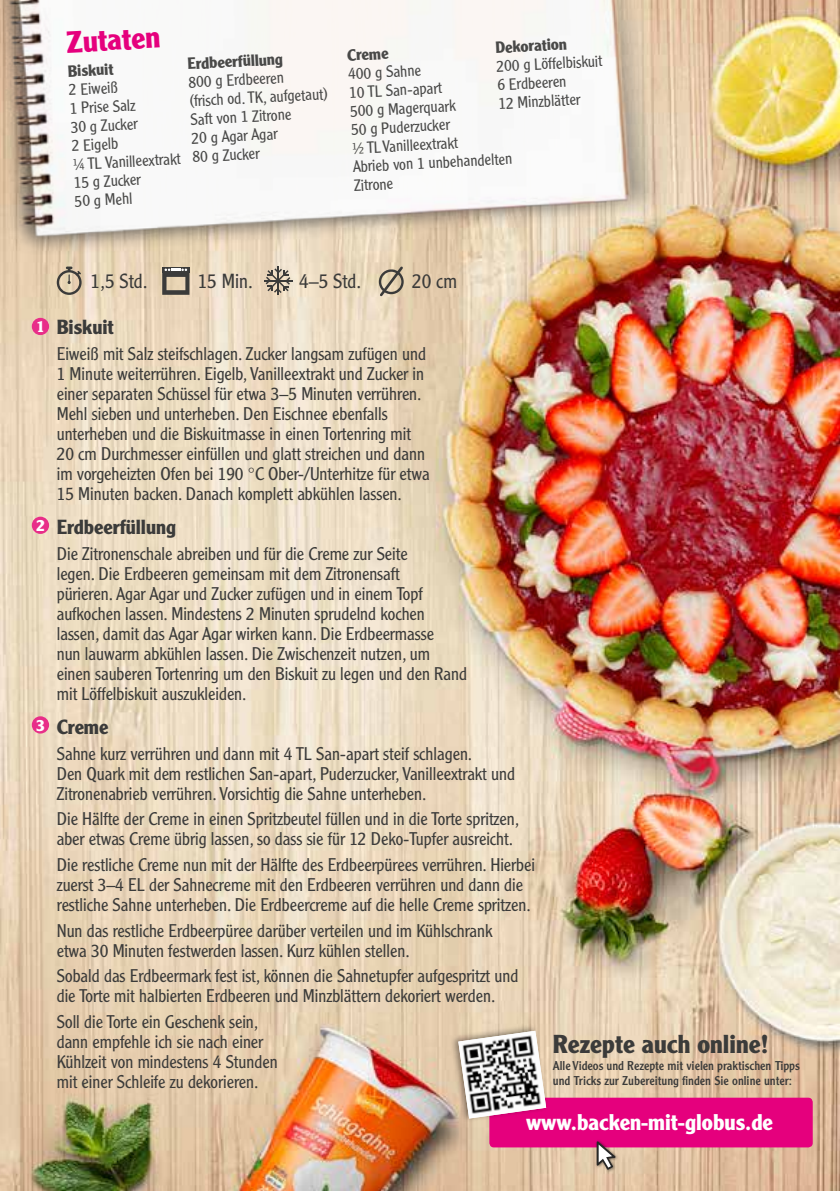
<style>
.page{position:relative;width:840px;height:1191px;background:#fff}
.page>*{position:absolute;margin:0;border:0;box-sizing:border-box;transform-origin:0 0}
.t1{font:700 30px "Clearface Gothic LT Std";color:#e5007d}
.t2{font:700 25.4px "Clearface Gothic LT Std";color:#3b3b3a}
.t3{font:700 22.2px "Clearface Gothic LT Std";color:#fff}
.t4{font:700 20px "Clearface Gothic LT Std";color:#3b3b3a}
.t5{font:300 20px "Clearface Gothic LT Std";color:#3b3b3a}
.t6{font:300 18px/20px "Clearface Gothic LT Std";letter-spacing:-.005em;color:#3b3b3a}
.t7{font:300 16px/18.6px "Clearface Gothic LT Std";color:#494948}
.t8{font:700 16px "Clearface Gothic LT Std";color:#494948}
.t9{font:700 16px "Clearface Gothic LT Std";color:#fff}
.t10{font:12.6px/15.2px "Clearface Gothic LT Std";color:#3b3b3a}
</style>
<div class="page">
<img style="left:0;top:0;width:839px;height:1191px">
<img style="left:0;top:0;width:673px;height:308px">
<div style="left:489px;top:1097px;width:323px;height:50px;background:#e5007d;border-radius:5px"></div>
<div style="left:594px;top:1139px;width:24px;height:33px;background:#000;opacity:.45"></div>
<svg style="left:596px;top:1141px;width:19px;height:28px"></svg>
<div style="left:450px;top:1024px;width:99px;height:99px;background:#000;opacity:.4"></div>
<img style="left:458px;top:1030px;width:88px;height:88px">
<div style="left:32px;top:318px;width:17px;height:17px;background:#e82e89;border-radius:50%"></div>
<div style="left:32px;top:516px;width:17px;height:18px;background:#e82e89;border-radius:50%"></div>
<div style="left:32px;top:716px;width:17px;height:17px;background:#e82e89;border-radius:50%"></div>
<svg style="left:57px;top:266px;width:25px;height:29px"></svg>
<div style="left:162px;top:267px;width:27px;height:5px;background:#3b3b3a"></div>
<svg style="left:162px;top:268px;width:27px;height:27px"></svg>
<svg style="left:264px;top:266px;width:28px;height:29px"></svg>
<svg style="left:377px;top:264px;width:28px;height:34px"></svg>
<h1 class="t1" style="left:65px;top:25px;width:95px;rotate:-3deg">Zutaten</h1>
<p class="t8" style="left:67px;top:62px;width:47px;rotate:-3deg">Biskuit</p>
<p class="t7" style="left:68px;top:80px;width:110px;rotate:-3deg">2 Eiweiß<br>1 Prise Salz<br>30 g Zucker<br>2 Eigelb<br>¼ TL Vanilleextrakt<br>15 g Zucker<br>50 g Mehl</p>
<p class="t8" style="left:187px;top:54px;width:97px;rotate:-3deg">Erdbeerfüllung</p>
<p class="t7" style="left:188px;top:73px;width:140px;rotate:-3deg">800 g Erdbeeren<br>(frisch od. TK, aufgetaut)<br>Saft von 1 Zitrone<br>20 g Agar Agar<br>80 g Zucker</p>
<p class="t8" style="left:494px;top:38px;width:73px;rotate:-3deg">Dekoration</p>
<p class="t7" style="left:495px;top:57px;width:108px;rotate:-3deg">200 g Löffelbiskuit<br>6 Erdbeeren<br>12 Minzblätter</p>
<p class="t8" style="left:346px;top:46px;width:43px;rotate:-3deg">Creme</p>
<p class="t7" style="left:347px;top:64px;width:161px;rotate:-3deg">400 g Sahne<br>10 TL San-apart<br>500 g Magerquark<br>50 g Puderzucker<br>½ TL Vanilleextrakt<br>Abrieb von 1 unbehandelten<br>Zitrone</p>
<p class="t9" style="left:36px;top:317px;width:10px">1</p>
<p class="t9" style="left:36px;top:516px;width:10px">2</p>
<p class="t9" style="left:36px;top:715px;width:10px">3</p>
<p class="t5" style="left:90px;top:269px;width:59px">1,5 Std.</p>
<p class="t5" style="left:197px;top:269px;width:57px">15 Min.</p>
<p class="t5" style="left:299px;top:269px;width:64px">4–5 Std.</p>
<p class="t5" style="left:412px;top:269px;width:46px">20 cm</p>
<p class="t4" style="left:57px;top:315px;width:59px">Biskuit</p>
<p class="t6" style="left:57px;top:343px;width:374px">Eiweiß mit Salz steifschlagen. Zucker langsam zufügen und 1 Minute weiterrühren. Eigelb, Vanilleextrakt und Zucker in einer separaten Schüssel für etwa 3–5 Minuten verrühren.<br>Mehl sieben und unterheben. Den Eischnee ebenfalls unterheben und die Biskuitmasse in einen Tortenring mit 20 cm Durchmesser einfüllen und glatt streichen und dann im vorgeheizten Ofen bei 190 °C Ober-/Unterhitze für etwa 15 Minuten backen. Danach komplett abkühlen lassen.</p>
<p class="t4" style="left:57px;top:515px;width:121px">Erdbeerfüllung</p>
<p class="t6" style="left:57px;top:543px;width:411px">Die Zitronenschale abreiben und für die Creme zur Seite<br>legen. Die Erdbeeren gemeinsam mit dem Zitronensaft<br>pürieren. Agar Agar und Zucker zufügen und in einem Topf aufkochen lassen. Mindestens 2 Minuten sprudelnd kochen lassen, damit das Agar Agar wirken kann. Die Erdbeermasse<br>nun lauwarm abkühlen lassen. Die Zwischenzeit nutzen, um einen sauberen Tortenring um den Biskuit zu legen und den Rand mit Löffelbiskuit auszukleiden.</p>
<p class="t4" style="left:57px;top:715px;width:53px">Creme</p>
<p class="t6" style="left:57px;top:743px;width:459px">Sahne kurz verrühren und dann mit 4 TL San-apart steif schlagen.<br>Den Quark mit dem restlichen San-apart, Puderzucker, Vanilleextrakt und<br>Zitronenabrieb verrühren. Vorsichtig die Sahne unterheben.</p>
<p class="t6" style="left:57px;top:809px;width:463px">Die Hälfte der Creme in einen Spritzbeutel füllen und in die Torte spritzen, aber etwas Creme übrig lassen, so dass sie für 12 Deko-Tupfer ausreicht.</p>
<p class="t6" style="left:57px;top:854px;width:479px">Die restliche Creme nun mit der Hälfte des Erdbeerpürees verrühren. Hierbei zuerst 3–4 EL der Sahnecreme mit den Erdbeeren verrühren und dann die restliche Sahne unterheben. Die Erdbeercreme auf die helle Creme spritzen.</p>
<p class="t6" style="left:57px;top:920px;width:437px">Nun das restliche Erdbeerpüree darüber verteilen und im Kühlschrank etwa 30 Minuten festwerden lassen. Kurz kühlen stellen.</p>
<p class="t6" style="left:57px;top:966px;width:463px">Sobald das Erdbeermark fest ist, können die Sahnetupfer aufgespritzt und die Torte mit halbierten Erdbeeren und Minzblättern dekoriert werden.</p>
<p class="t6" style="left:57px;top:1011px;width:222px">Soll die Torte ein Geschenk sein, dann empfehle ich sie nach einer Kühlzeit von mindestens 4 Stunden mit einer Schleife zu dekorieren.</p>
<h2 class="t2" style="left:552px;top:1029px;width:217px">Rezepte auch online!</h2>
<p class="t10" style="left:552px;top:1057px;width:248px">Alle Videos und Rezepte mit vielen praktischen Tipps und Tricks zur Zubereitung finden Sie online unter:</p>
<p class="t3" style="left:525px;top:1109px;width:248px">www.backen-mit-globus.de</p>
</div>
